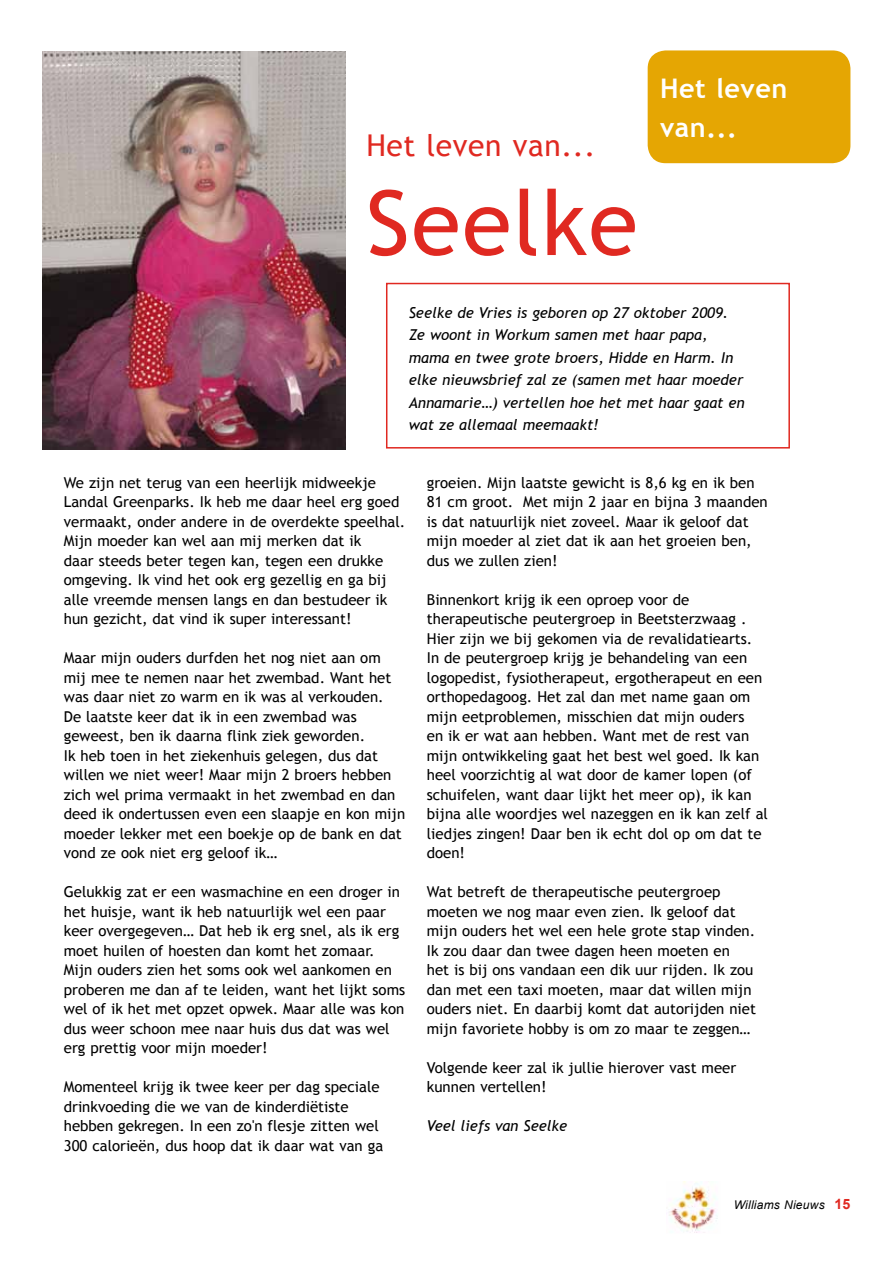
<style>
.page{position:relative;width:893px;height:1263px;background:#fff}
.page>*{position:absolute;margin:0;border:0;box-sizing:border-box;transform-origin:0 0}
.t1{font:90px "Trebuchet MS";letter-spacing:.02em;color:#e02921}
.t2{font:30px "Trebuchet MS";letter-spacing:.02em;color:#e02921}
.t3{font:700 27px/39px "Trebuchet MS";letter-spacing:.02em;color:#fff}
.t4{font:15px/19.5px "Trebuchet MS";color:#000}
.t5{font:italic 15px/22.5px "Trebuchet MS";color:#000}
.t6{font:italic 12px "Arial";letter-spacing:.02em;color:#000}
.s1{font-weight:700;font-style:normal;font-size:14.25px;color:#e02921}
</style>
<div class="page">
<img style="left:666px;top:1181px;width:52px;height:52px">
<div style="left:648px;top:50px;width:202px;height:113px;background:#e5a603;border-radius:18px"></div>
<div style="left:386px;top:283px;width:404px;height:165px;border:2px solid #e02921"></div>
<img style="left:43px;top:51px;width:302px;height:399px">
<h2 class="t2" style="left:366px;top:128px;width:231px">Het leven van...</h2>
<h1 class="t1" style="left:366px;top:170px;width:273px">Seelke</h1>
<h3 class="t3" style="left:660px;top:68px;width:129px">Het leven van...</h3>
<p class="t5" style="left:409px;top:301px;width:338px">Seelke de Vries is geboren op 27 oktober 2009.<br>Ze woont in Workum samen met haar papa, mama en twee grote broers, Hidde en Harm. In elke nieuwsbrief zal ze (samen met haar moeder Annamarie…) vertellen hoe het met haar gaat en wat ze allemaal meemaakt!</p>
<p class="t4" style="left:64px;top:473px;width:343px">We zijn net terug van een heerlijk midweekje Landal Greenparks. Ik heb me daar heel erg goed vermaakt, onder andere in de overdekte speelhal.<br>Mijn moeder kan wel aan mij merken dat ik<br>daar steeds beter tegen kan, tegen een drukke omgeving. Ik vind het ook erg gezellig en ga bij alle vreemde mensen langs en dan bestudeer ik hun gezicht, dat vind ik super interessant!</p>
<p class="t4" style="left:64px;top:648px;width:343px">Maar mijn ouders durfden het nog niet aan om mij mee te nemen naar het zwembad. Want het was daar niet zo warm en ik was al verkouden.<br>De laatste keer dat ik in een zwembad was geweest, ben ik daarna flink ziek geworden.<br>Ik heb toen in het ziekenhuis gelegen, dus dat willen we niet weer! Maar mijn 2 broers hebben zich wel prima vermaakt in het zwembad en dan deed ik ondertussen even een slaapje en kon mijn moeder lekker met een boekje op de bank en dat vond ze ook niet erg geloof ik…</p>
<p class="t4" style="left:64px;top:882px;width:343px">Gelukkig zat er een wasmachine en een droger in het huisje, want ik heb natuurlijk wel een paar keer overgegeven… Dat heb ik erg snel, als ik erg moet huilen of hoesten dan komt het zomaar.<br>Mijn ouders zien het soms ook wel aankomen en proberen me dan af te leiden, want het lijkt soms wel of ik het met opzet opwek. Maar alle was kon dus weer schoon mee naar huis dus dat was wel erg prettig voor mijn moeder!</p>
<p class="t4" style="left:64px;top:1077px;width:321px">Momenteel krijg ik twee keer per dag speciale drinkvoeding die we van de kinderdiëtiste hebben gekregen. In een zo'n flesje zitten wel 300 calorieën, dus hoop dat ik daar wat van ga</p>
<p class="t4" style="left:427px;top:473px;width:342px">groeien. Mijn laatste gewicht is 8,6 kg en ik ben 81 cm groot. Met mijn 2 jaar en bijna 3 maanden is dat natuurlijk niet zoveel. Maar ik geloof dat mijn moeder al ziet dat ik aan het groeien ben, dus we zullen zien!</p>
<p class="t4" style="left:427px;top:590px;width:343px">Binnenkort krijg ik een oproep voor de therapeutische peutergroep in Beetsterzwaag .<br>Hier zijn we bij gekomen via de revalidatiearts.<br>In de peutergroep krijg je behandeling van een logopedist, fysiotherapeut, ergotherapeut en een orthopedagoog. Het zal dan met name gaan om mijn eetproblemen, misschien dat mijn ouders<br>en ik er wat aan hebben. Want met de rest van mijn ontwikkeling gaat het best wel goed. Ik kan heel voorzichtig al wat door de kamer lopen (of schuifelen, want daar lijkt het meer op), ik kan bijna alle woordjes wel nazeggen en ik kan zelf al liedjes zingen! Daar ben ik echt dol op om dat te doen!</p>
<p class="t4" style="left:427px;top:882px;width:331px">Wat betreft de therapeutische peutergroep moeten we nog maar even zien. Ik geloof dat mijn ouders het wel een hele grote stap vinden.<br>Ik zou daar dan twee dagen heen moeten en<br>het is bij ons vandaan een dik uur rijden. Ik zou dan met een taxi moeten, maar dat willen mijn ouders niet. En daarbij komt dat autorijden niet mijn favoriete hobby is om zo maar te zeggen…</p>
<p class="t4" style="left:427px;top:1058px;width:311px">Volgende keer zal ik jullie hierover vast meer kunnen vertellen!</p>
<p class="t5" style="left:427px;top:1115px;width:142px">Veel liefs van Seelke</p>
<p class="t6" style="left:734px;top:1197px;width:118px">Williams Nieuws <span class="s1">15</span></p>
</div>
